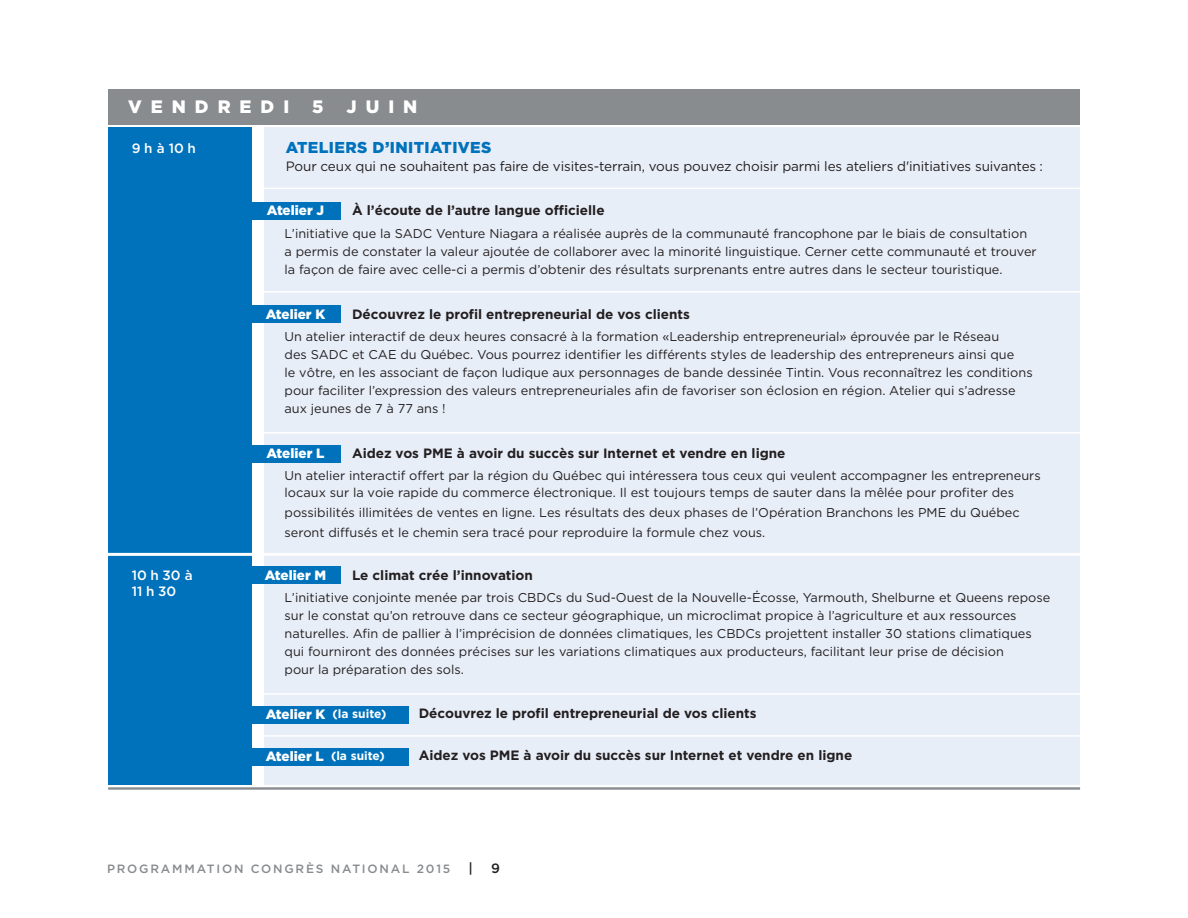
<style>
.page{position:relative;width:1188px;height:918px;background:#fff}
.page>*{position:absolute;margin:0;border:0;box-sizing:border-box;transform-origin:0 0}
.t1{font:900 18px "Gotham HTF";letter-spacing:.5em;color:#fff}
.t2{font:900 15.75px "Gotham HTF";letter-spacing:.025em;color:#0072bc}
.t3{font:700 13.5px "Gotham HTF";color:#231f20}
.t4{font:13.5px "Gotham HTF";letter-spacing:-.01em;color:#231f20}
.t5{font:900 13.5px "Gotham HTF";color:#fff}
.t6{font:500 13.5px/16.5px "Gotham";color:#fff}
.t7{font:500 13.5px "Gotham HTF";color:#231f20}
.t8{font:12.75px/18px "Gotham HTF";color:#231f20}
.t9{font:700 12px "Gotham HTF";color:#fff}
.t10{font:500 12px "Gotham HTF";letter-spacing:.15em;color:#888c8f}
.s1{font-family:"Minion Pro";font-size:15px}
.s2{font-weight:900;font-size:13.5px}
</style>
<div class="page">
<div style="left:108px;top:89px;width:972px;height:36px;background:#888c8f"></div>
<div style="left:108px;top:128px;width:144px;height:657px;background:#0072bc"></div>
<div style="left:264px;top:128px;width:815px;height:657px;background:#e8eef8"></div>
<hr style="left:108px;top:787px;width:972px;height:3px;background:#888c8f">
<div style="left:244px;top:202px;width:97px;height:18px;background:#0072bc"></div>
<div style="left:244px;top:305px;width:97px;height:18px;background:#0072bc"></div>
<hr style="left:259px;top:291px;width:823px;height:2px;background:#fff">
<hr style="left:259px;top:188px;width:823px;height:1px;background:#fff">
<div style="left:244px;top:445px;width:97px;height:18px;background:#0072bc"></div>
<hr style="left:259px;top:432px;width:823px;height:2px;background:#fff">
<div style="left:244px;top:566px;width:97px;height:18px;background:#0072bc"></div>
<hr style="left:108px;top:553px;width:974px;height:3px;background:#fff">
<div style="left:244px;top:706px;width:165px;height:18px;background:#0072bc"></div>
<hr style="left:259px;top:693px;width:823px;height:2px;background:#fff">
<div style="left:244px;top:748px;width:165px;height:18px;background:#0072bc"></div>
<hr style="left:259px;top:735px;width:823px;height:2px;background:#fff">
<h1 class="t1" style="left:128px;top:96px;width:163px">VENDREDI</h1>
<h1 class="t1" style="left:312px;top:96px;width:13px">5</h1>
<h1 class="t1" style="left:347px;top:96px;width:72px">JUIN</h1>
<p class="t6" style="left:132px;top:140px;width:66px">9h à 10h</p>
<p class="t6" style="left:132px;top:567px;width:62px">10 h 30 à<br>11 h 30</p>
<p class="t2" style="left:286px;top:138px;width:207px">ATELIERS D’INITIATIVES</p>
<p class="t4" style="left:286px;top:161px;width:759px">Pour ceux qui ne souhaitent pas faire de visites-terrain, vous pouvez choisir parmi les ateliers d'initiatives suivantes :</p>
<p class="t3" style="left:352px;top:206px;width:254px">À l’écoute de l’autre langue officielle</p>
<p class="t8" style="left:285px;top:225px;width:754px">L’initiative que la SADC Venture Niagara a réalisée auprès de la communauté francophone par le biais de consultation a permis de constater la valeur ajoutée de collaborer avec la minorité linguistique. Cerner cette communauté et trouver la façon de faire avec celle-ci a permis d’obtenir des résultats surprenants entre autres dans le secteur touristique.</p>
<p class="t5" style="left:267px;top:203px;width:59px">Atelier J</p>
<p class="t3" style="left:352px;top:309px;width:339px">Découvrez le profil entrepreneurial de vos clients</p>
<p class="t8" style="left:285px;top:329px;width:750px">Un atelier interactif de deux heures consacré à la formation «Leadership entrepreneurial» éprouvée par le Réseau<br>des SADC et CAE du Québec. Vous pourrez identifier les différents styles de leadership des entrepreneurs ainsi que<br>le vôtre, en les associant de façon ludique aux personnages de bande dessinée Tintin. Vous reconnaîtrez les conditions pour faciliter l’expression des valeurs entrepreneuriales afin de favoriser son éclosion en région. Atelier qui s’adresse aux jeunes de 7 à 77 ans !</p>
<p class="t5" style="left:266px;top:306px;width:61px">Atelier K</p>
<p class="t3" style="left:352px;top:449px;width:435px">Aidez vos PME à avoir du succès sur Internet et vendre en ligne</p>
<p class="t8" style="left:285px;top:467px;width:758px;line-height:17.5px">Un atelier interactif offert par la région du Québec qui intéressera tous ceux qui veulent accompagner les entrepreneurs locaux sur la voie rapide du commerce électronique. Il est toujours temps de sauter dans la mêlée pour profiter des</p>
<p class="t8" style="left:285px;top:503px;width:737px;line-height:20px">possibilités illimité<span class="s1">e</span>s de ventes en ligne. Les résultats des deux phases de l’Opération Branchons les PME du Québec seront diffusés et le chemin sera tracé pour reproduire la formule chez vous.</p>
<p class="t5" style="left:266px;top:446px;width:60px">Atelier L</p>
<p class="t3" style="left:352px;top:570px;width:182px">Le climat crée l’innovation</p>
<p class="t8" style="left:285px;top:590px;width:767px">L’initiative conjointe menée par trois CBDCs du Sud-Ouest de la Nouvelle-Écosse, Yarmouth, Shelburne et Queens repose sur le constat qu’on retrouve dans ce secteur géographique, un microclimat propice à l’agriculture et aux ressources naturelles. Afin de pallier à l’imprécision de données climatiques, les CBDCs projettent installer 30 stations climatiques qui fourniront des données précises sur les variations climatiques aux producteurs, facilitant leur prise de décision<br>pour la préparation des sols.</p>
<p class="t5" style="left:265px;top:567px;width:63px">Atelier M</p>
<p class="t9" style="left:266px;top:710px;width:122px"><span class="s2">Atelier K</span> (la suite)</p>
<p class="t3" style="left:419px;top:708px;width:339px">Découvrez le profil entrepreneurial de vos clients</p>
<p class="t9" style="left:266px;top:752px;width:121px"><span class="s2">Atelier L</span> (la suite)</p>
<p class="t3" style="left:419px;top:750px;width:435px">Aidez vos PME à avoir du succès sur Internet et vendre en ligne</p>
<p class="t10" style="left:107px;top:865px;width:345px">PROGRAMMATION CONGRÈS NATIONAL 2015</p>
<p class="t7" style="left:469px;top:864px;width:6px">|</p>
<p class="t7" style="left:491px;top:864px;width:10px">9</p>
</div>
